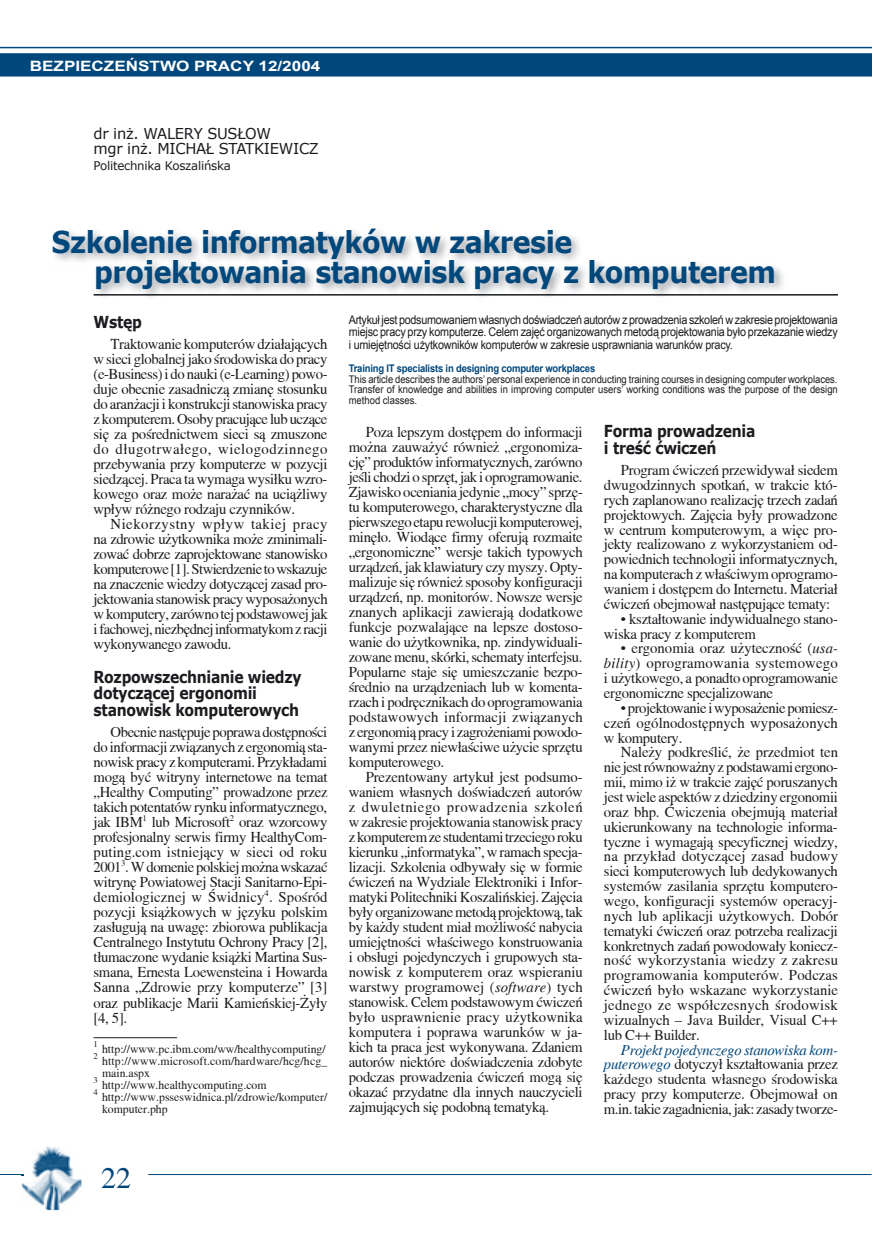
<style>
.page{position:relative;width:872px;height:1255px;background:#fff}
.page>*{position:absolute;margin:0;border:0;box-sizing:border-box;transform-origin:0 0}
.t1{font:700 30px/30px "Verdana";letter-spacing:-.02em;color:#00477c;scale:.9 1}
.t2{font:30px "Toronto";color:#00477c}
.t3{font:700 16.5px/16.5px "Verdana";letter-spacing:-.02em;color:#1b1c20;scale:.85 1}
.t4{font:15px/15px "Toronto";letter-spacing:-.02em;color:#1b1c20;text-align:justify}
.t5{font:15px/15px "Verdana";letter-spacing:-.02em;color:#1b1c20}
.t6{font:700 14.25px "Arial";color:#fff;scale:1.2 1}
.t7{font:12px/12.3px "Arial";letter-spacing:-.02em;color:#1b1c20;text-align:justify;scale:.9 1}
.t8{font:12px/12px "Toronto";color:#1b1c20}
.t9{font:12px "Verdana";letter-spacing:-.02em;color:#1b1c20}
.t10{font:10.5px/10.8px "Arial";color:#1b1c20;text-align:justify;scale:.9 1}
.t11{font:700 10.5px "Arial";letter-spacing:-.02em;color:#00477c;scale:.9 1}
.t12{font:8.7px "Toronto";color:#1b1c20}
.s1{font-style:italic}
.s2{font-style:italic;color:#00477c}
</style>
<div class="page">
<svg style="left:0;top:53px;width:872px;height:24px;background:#064b7f"></svg>
<hr style="left:0;top:47px;width:872px;height:1px;background:#00477c">
<hr style="left:148px;top:1174px;width:723px;height:1px;background:#00477c">
<img style="left:22px;top:1147px;width:59px;height:62px">
<svg style="left:0;top:1174px;width:23px;height:1px"></svg>
<hr style="left:94px;top:294px;width:744px;height:1px;background:#1b1c20">
<hr style="left:94px;top:1037px;width:83px;height:1px;background:#1b1c20">
<p class="t6" style="left:30px;top:56px;width:244px">BEZPIECZEŃSTWO PRA CY 12/2004</p>
<p class="t5" style="left:94px;top:126px;width:227px">dr inż. WALERY SUSŁOW<br>mgr inż. MICHAŁ STATKIEWICZ</p>
<p class="t9" style="left:94px;top:158px;width:139px">Politechnika Koszalińska</p>
<h1 class="t1" style="left:94px;top:226px;width:759px;text-indent:-43px">Szkolenie informatyków w zakresie projektowania stanowisk pracy z komputerem</h1>
<p class="t7" style="left:349px;top:314px;width:545px">Artykuł jest podsumowaniem własnych doświadczeń autorów z prowadzenia szkoleń w zakresie projektowania miejsc pracy przy komputerze. Celem zajęć organizowanych metodą projektowania było przekazanie wiedzy i umiejętności użytkowników komputerów w zakresie usprawniania warunków pracy.</p>
<p class="t11" style="left:349px;top:361px;width:275px">Training IT specialists in designing computer workplaces</p>
<p class="t10" style="left:349px;top:373px;width:545px">This article describes the authors’ personal experience in conducting training courses in designing computer workplaces.<br>Transfer of knowledge and abilities in improving computer users’ working conditions was the purpose of the design method classes.</p>
<p class="t4" style="left:349px;top:424px;width:236px;text-indent:17px">Poza lepszym dostępem do informacji można zauważyć również „ergonomiza&shy;cję” produktów informatycznych, zarówno jeśli chodzi o sprzęt, jak i oprogramowanie.<br>Zjawisko oceniania jedynie „mocy” sprzę&shy;tu komputerowego, charakterystyczne dla pierwszego etapu rewolucji komputerowej, minęło. Wiodące firmy oferują rozmaite „ergonomiczne” wersje takich typowych urządzeń, jak klawiatury czy myszy. Opty&shy;malizuje się również sposoby konfiguracji urządzeń, np. monitorów. Nowsze wersje znanych aplikacji zawierają dodatkowe funkcje pozwalające na lepsze dostoso&shy;wanie do użytkownika, np. zindywiduali&shy;zowane menu, skórki, schematy interfejsu.<br>Popularne staje się umieszczanie bezpo&shy;średnio na urządzeniach lub w komenta&shy;rzach i podręcznikach do oprogramowania podstawowych informacji związanych z ergonomią pracy i zagrożeniami powodo&shy;wanymi przez niewłaściwe użycie sprzętu komputerowego.</p>
<p class="t4" style="left:349px;top:769px;width:236px;text-indent:17px">Prezentowany artykuł jest podsumo&shy;waniem własnych doświadczeń autorów z dwuletniego prowadzenia szkoleń w zakresie projektowania stanowisk pracy z komputerem ze studentami trzeciego roku kierunku „informatyka”, w ramach specja&shy;lizacji. Szkolenia odbywały się w formie ćwiczeń na Wydziale Elektroniki i Infor&shy;matyki Politechniki Koszalińskiej. Zajęcia były organizowane metodą projektową, tak by każdy student miał możliwość nabycia umiejętności właściwego konstruowania i obsługi pojedynczych i grupowych sta&shy;nowisk z komputerem oraz wspieraniu warstwy programowej (<span class="s1">software</span>) tych stanowisk. Celem podstawowym ćwiczeń było usprawnienie pracy użytkownika komputera i poprawa warunków w ja&shy;kich ta praca jest wykonywana. Zdaniem autorów niektóre doświadczenia zdobyte podczas prowadzenia ćwiczeń mogą się okazać przydatne dla innych nauczycieli zajmujących się podobną tematyką.</p>
<p class="t3" style="left:94px;top:313px;width:59px">Wstęp</p>
<p class="t4" style="left:94px;top:336px;width:236px;text-indent:17px">Traktowanie komputerów działających w sieci globalnej jako środowiska do pracy (e-Business) i do nauki (e-Learning) powo&shy;duje obecnie zasadniczą zmianę stosunku do aranżacji i konstrukcji stanowiska pracy z komputerem. Osoby pracujące lub uczące się za pośrednictwem sieci są zmuszone do długotrwałego, wielogodzinnego przebywania przy komputerze w pozycji siedzącej. Praca ta wymaga wysiłku wzro&shy;kowego oraz może narażać na uciążliwy wpływ różnego rodzaju czynników.</p>
<p class="t4" style="left:94px;top:516px;width:236px;text-indent:17px">Niekorzystny wpływ takiej pracy na zdrowie użytkownika może zminimali&shy;zować dobrze zaprojektowane stanowisko komputerowe [1]. Stwierdzenie to wskazuje na znaczenie wiedzy dotyczącej zasad pro&shy;jektowania stanowisk pracy wyposażonych w komputery, zarówno tej podstawowej jak i fachowej, niezbędnej informatykom z racji wykonywanego zawodu.</p>
<p class="t3" style="left:94px;top:668px;width:246px">Rozpowszechnianie wiedzy dotyczącej ergonomii stanowisk komputerowych</p>
<p class="t4" style="left:94px;top:724px;width:236px;text-indent:17px">Obecnie następuje poprawa dostępności do informacji związanych z ergonomią sta&shy;nowisk pracy z komputerami. Przykładami mogą być witryny internetowe na temat „Healthy Computing” prowadzone przez takich potentatów rynku informatycznego, jak IBM<sup>1</sup> lub Microsoft<sup>2</sup> oraz wzorcowy profesjonalny serwis firmy HealthyCom&shy;puting.com istniejący w sieci od roku 2001<sup>3</sup>. W domenie polskiej można wskazać witrynę Powiatowej Stacji Sanitarno-Epi&shy;demiologicznej w Świdnicy<sup>4</sup>. Spośród pozycji książkowych w języku polskim zasługują na uwagę: zbiorowa publikacja Centralnego Instytutu Ochrony Pracy [2], tłumaczone wydanie książki Martina Sus&shy;smana, Ernesta Loewensteina i Howarda Sanna „Zdrowie przy komputerze” [3] oraz publikacje Marii Kamieńskiej-Żyły [4, 5].</p>
<p class="t3" style="left:604px;top:422px;width:180px">Forma prowadzenia i treść ćwiczeń</p>
<p class="t4" style="left:604px;top:462px;width:235px;text-indent:17px">Program ćwiczeń przewidywał siedem dwugodzinnych spotkań, w trakcie któ&shy;rych zaplanowano realizację trzech zadań projektowych. Zajęcia były prowadzone w centrum komputerowym, a więc pro&shy;jekty realizowano z wykorzystaniem od&shy;powiednich technologii informatycznych, na komputerach z właściwym oprogramo&shy;waniem i dostępem do Internetu. Materiał ćwiczeń obejmował następujące tematy:</p>
<p class="t4" style="left:604px;top:611px;width:235px;text-indent:17px">• kształtowanie indywidualnego stano&shy;wiska pracy z komputerem</p>
<p class="t4" style="left:604px;top:641px;width:235px;text-indent:17px">• ergonomia oraz użyteczność (<span class="s1">usa&shy;bility</span>) oprogramowania systemowego i użytkowego, a ponadto oprogramowanie ergonomiczne specjalizowane</p>
<p class="t4" style="left:604px;top:700px;width:236px;text-indent:17px">• projektowanie i wyposażenie pomiesz&shy;czeń ogólnodostępnych wyposażonych w komputery.</p>
<p class="t4" style="left:604px;top:745px;width:236px;text-indent:17px">Należy podkreślić, że przedmiot ten nie jest równoważny z podstawami ergono&shy;mii, mimo iż w trakcie zajęć poruszanych jest wiele aspektów z dziedziny ergonomii oraz bhp. Ćwiczenia obejmują materiał ukierunkowany na technologie informa&shy;tyczne i wymagają specyficznej wiedzy, na przykład dotyczącej zasad budowy sieci komputerowych lub dedykowanych systemów zasilania sprzętu komputero&shy;wego, konfiguracji systemów operacyj&shy;nych lub aplikacji użytkowych. Dobór tematyki ćwiczeń oraz potrzeba realizacji konkretnych zadań powodowały koniecz&shy;ność wykorzystania wiedzy z zakresu programowania komputerów. Podczas ćwiczeń było wskazane wykorzystanie jednego ze współczesnych środowisk wizualnych – Java Builder, Visual C++ lub C++ Builder.</p>
<p class="t4" style="left:604px;top:1041px;width:236px;text-indent:17px"><span class="s2">Projekt pojedynczego stanowiska kom&shy;puterowego</span> dotyczył kształtowania przez każdego studenta własnego środowiska pracy przy komputerze. Obejmował on m.in. takie zagadnienia, jak: zasady tworze-</p>
<p class="t12" style="left:94px;top:1039px;width:6px">1</p>
<p class="t8" style="left:102px;top:1043px;width:225px">http://www.pc.ibm.com/ww/healthycomputing/</p>
<p class="t12" style="left:94px;top:1051px;width:6px">2</p>
<p class="t8" style="left:102px;top:1055px;width:227px">http://www.microsoft.com/hardware/hcg/hcg_ main.aspx</p>
<p class="t12" style="left:94px;top:1075px;width:6px">3</p>
<p class="t8" style="left:102px;top:1079px;width:166px">http://www.healthycomputing.com</p>
<p class="t12" style="left:94px;top:1087px;width:6px">4</p>
<p class="t8" style="left:102px;top:1091px;width:227px">http://www.psseswidnica.pl/zdrowie/komputer/ komputer.php</p>
<h1 class="t2" style="left:101px;top:1160px;width:31px">22</h1>
</div>
